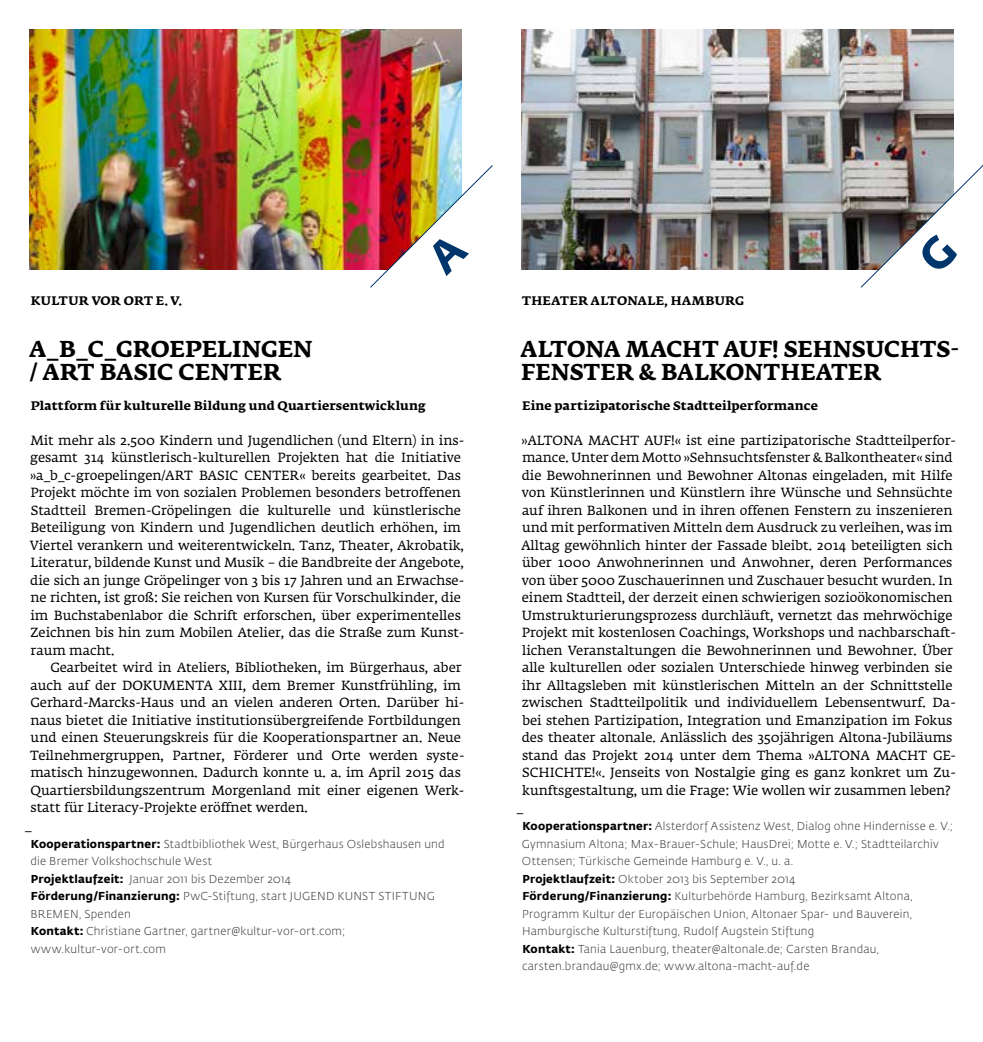
<style>
.page{position:relative;width:983px;height:1042px;background:#fff}
.page>*{position:absolute;margin:0;border:0;box-sizing:border-box;transform-origin:0 0}
.t1{font:700 22.75px/22.8px "Fedra Serif A Std";letter-spacing:.01em;color:#000}
.t2{font:13.12px/17.5px "Fedra Serif A Std";color:#000}
.t3{font:700 12.25px "Fedra Serif A Std";letter-spacing:.015em;color:#000}
.t4{font:700 12.25px "Fedra Serif A Std";letter-spacing:.035em;color:#000}
.t5{font:300 11.38px/17.5px "Fedra Sans Std";letter-spacing:.025em;color:#3b3b3a}
.s1{font-weight:700;color:#000}
</style>
<div class="page">
<img style="left:30px;top:30px;width:431px;height:240px">
<img style="left:521px;top:30px;width:431px;height:240px">
<img style="left:369px;top:164px;width:153px;height:124px">
<img style="left:859px;top:143px;width:123px;height:145px">
<p class="t4" style="left:31px;top:292px;width:153px">Kultur Vor Ort e. V.</p>
<h1 class="t1" style="left:29px;top:339px;width:157px">a_b_c_groepelingen / ART</h1>
<h1 class="t1" style="left:100px;top:362px;width:182px">BASIC CENTER</h1>
<p class="t3" style="left:31px;top:397px;width:396px">Plattform für kulturelle Bildung und Quartiersentwicklung</p>
<p class="t2" style="left:30px;top:433px;width:436px">Mit mehr als 2.500 Kindern und Jugendlichen (und Eltern) in ins&shy;gesamt 314 künstlerisch-kulturellen Projekten hat die Initiative »a_b_c-groepelingen/ART BASIC CENTER« bereits gearbeitet. Das Projekt möchte im von sozialen Problemen besonders betroffenen Stadtteil Bremen-Gröpelingen die kulturelle und künstlerische Beteiligung von Kindern und Jugendlichen deutlich erhöhen, im Viertel verankern und weiterentwickeln. Tanz, Theater, Akrobatik, Literatur, bildende Kunst und Musik – die Bandbreite der Angebote, die sich an junge Gröpelinger von 3 bis 17 Jahren und an Erwachse&shy;ne richten, ist groß: Sie reichen von Kursen für Vorschulkinder, die im Buchstabenlabor die Schrift erforschen, über experimentelles Zeichnen bis hin zum Mobilen Atelier, das die Straße zum Kunst&shy;raum macht.</p>
<p class="t2" style="left:50px;top:660px;width:412px">Gearbeitet wird in Ateliers, Bibliotheken, im Bürgerhaus, aber</p>
<p class="t2" style="left:30px;top:677px;width:432px">auch auf der DOKUMENTA XIII, dem Bremer Kunstfrühling, im</p>
<p class="t2" style="left:31px;top:695px;width:435px">Gerhard-Marcks-Haus und an vielen anderen Orten. Darüber hi-</p>
<p class="t2" style="left:31px;top:712px;width:432px">naus bietet die Initiative institutionsübergreifende Fortbildungen</p>
<p class="t2" style="left:31px;top:730px;width:431px">und einen Steuerungskreis für die Kooperationspartner an. Neue</p>
<p class="t2" style="left:30px;top:747px;width:436px">Teilnehmergruppen, Partner, Förderer und Orte werden syste-</p>
<p class="t2" style="left:31px;top:765px;width:431px">matisch hinzugewonnen. Dadurch konnte u. a. im April 2015 das</p>
<p class="t2" style="left:31px;top:782px;width:435px">Quartiersbildungszentrum Morgenland mit einer eigenen Werk-</p>
<p class="t2" style="left:31px;top:800px;width:278px">statt für Literacy-Projekte eröffnet werden.</p>
<p class="t2" style="left:25px;top:817px;width:8px">_</p>
<p class="t5" style="left:30px;top:835px;width:415px"><span class="s1">Kooperationspartner:</span> Stadtbibliothek West, Bürgerhaus Oslebshausen und die Bremer Volkshochschule West<br><span class="s1">Projektlaufzeit:</span> Januar 2011 bis Dezember 2014<br><span class="s1">Förderung/Finanzierung:</span> PwC-Stiftung, start JUGEND KUNST STIFTUNG BREMEN, Spenden<br><span class="s1">Kontakt:</span> Christiane Gartner, gartner@kultur-vor-ort.com; www.kultur-vor-ort.com</p>
<p class="t4" style="left:522px;top:292px;width:222px">theater altonale, Hamburg</p>
<h1 class="t1" style="left:521px;top:339px;width:148px">ALTONA MACHT</h1>
<h1 class="t1" style="left:723px;top:339px;width:237px">AUF! Sehnsuchts-</h1>
<h1 class="t1" style="left:521px;top:362px;width:17px">fens</h1>
<h1 class="t1" style="left:583px;top:362px;width:298px">ter &amp; Balkontheater</h1>
<p class="t3" style="left:522px;top:397px;width:297px">Eine partizipatorische Stadtteilperformance</p>
<p class="t2" style="left:521px;top:433px;width:436px">»ALTONA MACHT AUF!« ist eine partizipatorische Stadtteilperfor-</p>
<p class="t2" style="left:522px;top:450px;width:432px">mance. Unter dem Motto »Sehnsuchtsfenster &amp; Balkontheater« sind</p>
<p class="t2" style="left:521px;top:468px;width:432px">die Bewohnerinnen und Bewohner Altonas eingeladen, mit Hilfe</p>
<p class="t2" style="left:521px;top:485px;width:432px">von Künstlerinnen und Künstlern ihre Wünsche und Sehnsüchte</p>
<p class="t2" style="left:522px;top:503px;width:432px">auf ihren Balkonen und in ihren offenen Fenstern zu inszenieren</p>
<p class="t2" style="left:522px;top:520px;width:432px">und mit performativen Mitteln dem Ausdruck zu verleihen, was im</p>
<p class="t2" style="left:521px;top:538px;width:432px">Alltag gewöhnlich hinter der Fassade bleibt. 2014 beteiligten sich</p>
<p class="t2" style="left:522px;top:555px;width:431px">über 1000 Anwohnerinnen und Anwohner, deren Performances</p>
<p class="t2" style="left:521px;top:573px;width:432px">von über 5000 Zuschauerinnen und Zuschauer besucht wurden. In</p>
<p class="t2" style="left:521px;top:590px;width:432px">einem Stadtteil, der derzeit einen schwierigen sozioökonomischen</p>
<p class="t2" style="left:521px;top:607px;width:432px">Umstrukturierungsprozess durchläuft, vernetzt das mehrwöchige</p>
<p class="t2" style="left:521px;top:625px;width:436px">Projekt mit kostenlosen Coachings, Workshops und nachbarschaft-</p>
<p class="t2" style="left:522px;top:642px;width:432px">lichen Veranstaltungen die Bewohnerinnen und Bewohner. Über</p>
<p class="t2" style="left:522px;top:660px;width:432px">alle kulturellen oder sozialen Unterschiede hinweg verbinden sie</p>
<p class="t2" style="left:522px;top:677px;width:432px">ihr Alltagsleben mit künstlerischen Mitteln an der Schnittstelle</p>
<p class="t2" style="left:522px;top:695px;width:435px">zwischen Stadtteilpolitik und individuellem Lebensentwurf. Da-</p>
<p class="t2" style="left:522px;top:712px;width:431px">bei stehen Partizipation, Integration und Emanzipation im Fokus</p>
<p class="t2" style="left:521px;top:730px;width:432px">des theater altonale. Anlässlich des 350jährigen Altona-Jubiläums</p>
<p class="t2" style="left:522px;top:747px;width:435px">stand das Projekt 2014 unter dem Thema »ALTONA MACHT GE-</p>
<p class="t2" style="left:522px;top:765px;width:435px">SCHICHTE!«. Jenseits von Nostalgie ging es ganz konkret um Zu-</p>
<p class="t2" style="left:522px;top:782px;width:429px">kunftsgestaltung, um die Frage: Wie wollen wir zusammen leben?</p>
<p class="t2" style="left:516px;top:800px;width:8px">_</p>
<p class="t5" style="left:521px;top:817px;width:432px"><span class="s1">Kooperationspartner:</span> Alsterdorf Assistenz West, Dialog ohne Hindernisse e. V.; Gymnasium Altona; Max-Brauer-Schule; HausDrei; Motte e. V.; Stadtteilarchiv Ottensen; Türkische Gemeinde Hamburg e. V., u. a.<br><span class="s1">Projektlaufzeit:</span> Oktober 2013 bis September 2014<br><span class="s1">Förderung/Finanzierung:</span> Kulturbehörde Hamburg, Bezirksamt Altona, Programm Kultur der Europäischen Union, Altonaer Spar- und Bauverein, Hamburgische Kulturstiftung, Rudolf Augstein Stiftung<br><span class="s1">Kontakt:</span> Tania Lauenburg, theater@altonale.de; Carsten Brandau, carsten.brandau@gmx.de; www.altona-macht-auf.de</p>
</div>
